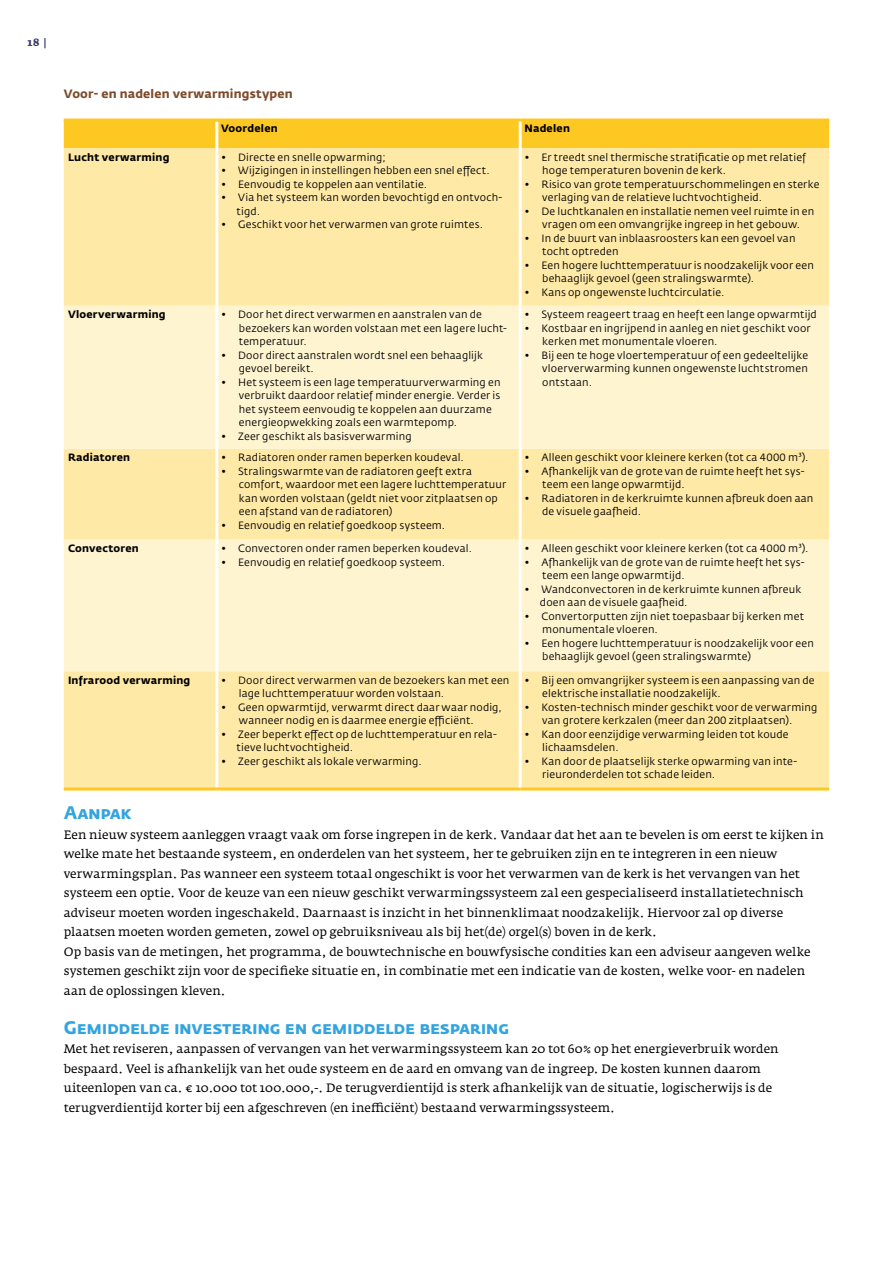
<style>
.page{position:relative;width:893px;height:1263px;background:#fff}
.page>*{position:absolute;margin:0;border:0;box-sizing:border-box;transform-origin:0 0}
.t1{font:700 18px "Fedra Sans Std";letter-spacing:-.015em;color:#32a4df}
.t2{font:12px/19.5px "Fedra Serif A Std";color:#000}
.t3{font:700 12px "Fedra Sans Std";letter-spacing:.015em;color:#7c4c2c}
.t4{font:10.5px/13.5px "Fedra Sans Std";letter-spacing:.015em;color:#000}
.t5{font:700 10.5px "Fedra Sans Std";letter-spacing:.02em;color:#000}
.t6{font:700 10.5px "Fedra Serif A Std";color:#3a366b}
</style>
<div class="page">
<div style="left:64px;top:122px;width:765px;height:26px;background:#fec823"></div>
<div style="left:64px;top:148px;width:765px;height:639px;background:#ffe9a6"></div>
<svg style="left:64px;top:306px;width:765px;height:365px;background:#fff1c5"></svg>
<hr style="left:215px;top:122px;width:3px;height:26px;background:#fff">
<hr style="left:215px;top:148px;width:3px;height:158px;background:#fff">
<hr style="left:215px;top:306px;width:3px;height:143px;background:#fff">
<hr style="left:215px;top:448px;width:3px;height:92px;background:#fff">
<hr style="left:215px;top:540px;width:3px;height:131px;background:#fff">
<hr style="left:215px;top:671px;width:3px;height:116px;background:#fff">
<hr style="left:64px;top:119px;width:153px;height:3px;background:#fec823">
<hr style="left:217px;top:119px;width:303px;height:3px;background:#fec823">
<hr style="left:520px;top:119px;width:309px;height:3px;background:#fec823">
<hr style="left:64px;top:787px;width:153px;height:3px;background:#fec823">
<hr style="left:217px;top:787px;width:303px;height:3px;background:#fec823">
<hr style="left:520px;top:787px;width:309px;height:3px;background:#fec823">
<hr style="left:519px;top:122px;width:3px;height:26px;background:#fff">
<hr style="left:519px;top:148px;width:3px;height:158px;background:#fff">
<hr style="left:519px;top:306px;width:3px;height:143px;background:#fff">
<hr style="left:519px;top:448px;width:3px;height:92px;background:#fff">
<hr style="left:519px;top:540px;width:3px;height:131px;background:#fff">
<hr style="left:519px;top:671px;width:3px;height:116px;background:#fff">
<p class="t6" style="left:28px;top:36px;width:21px">18 |</p>
<p class="t3" style="left:64px;top:86px;width:231px">Voor- en nadelen verwarmingstypen</p>
<p class="t5" style="left:221px;top:122px;width:58px">Voordelen</p>
<p class="t5" style="left:524px;top:122px;width:47px">Nadelen</p>
<p class="t5" style="left:68px;top:150px;width:103px">Lucht verwarming</p>
<p class="t4" style="left:221px;top:151px;width:166px">• Directe en snelle opwarming;</p>
<p class="t4" style="left:221px;top:164px;width:270px">• Wijzigingen in instellingen hebben een snel effect.</p>
<p class="t4" style="left:221px;top:178px;width:207px">• Eenvoudig te koppelen aan ventilatie.</p>
<p class="t4" style="left:237px;top:191px;width:267px;text-indent:-16px">• Via het systeem kan worden bevochtigd en ontvoch&shy;tigd.</p>
<p class="t4" style="left:221px;top:218px;width:263px">• Geschikt voor het verwarmen van grote ruimtes.</p>
<p class="t5" style="left:68px;top:308px;width:99px">Vloerverwarming</p>
<p class="t4" style="left:239px;top:308px;width:270px;text-indent:-18px">• Door het direct verwarmen en aanstralen van de bezoekers kan worden volstaan met een lagere lucht&shy;temperatuur.</p>
<p class="t4" style="left:239px;top:348px;width:246px;text-indent:-18px">• Door direct aanstralen wordt snel een behaaglijk gevoel bereikt.</p>
<p class="t4" style="left:239px;top:375px;width:263px;text-indent:-18px">• Het systeem is een lage temperatuurverwarming en verbruikt daardoor relatief minder energie. Verder is het systeem eenvoudig te koppelen aan duurzame energieopwekking zoals een warmtepomp.</p>
<p class="t4" style="left:221px;top:429px;width:192px">• Zeer geschikt als basisverwarming</p>
<p class="t5" style="left:68px;top:451px;width:64px">Radiatoren</p>
<p class="t4" style="left:221px;top:451px;width:244px">• Radiatoren onder ramen beperken koudeval.</p>
<p class="t4" style="left:239px;top:464px;width:269px;text-indent:-18px">• Stralingswarmte van de radiatoren geeft extra comfort, waardoor met een lagere luchttemperatuur kan worden volstaan (geldt niet voor zitplaatsen op een afstand van de radiatoren)</p>
<p class="t4" style="left:221px;top:518px;width:226px">• Eenvoudig en relatief goedkoop systeem.</p>
<p class="t5" style="left:68px;top:542px;width:72px">Convectoren</p>
<p class="t4" style="left:221px;top:542px;width:252px">• Convectoren onder ramen beperken koudeval.</p>
<p class="t4" style="left:221px;top:555px;width:226px">• Eenvoudig en relatief goedkoop systeem.</p>
<p class="t5" style="left:68px;top:673px;width:124px">Infrarood verwarming</p>
<p class="t4" style="left:239px;top:674px;width:272px;text-indent:-18px">• Door direct verwarmen van de bezoekers kan met een lage luchttemperatuur worden volstaan.</p>
<p class="t4" style="left:239px;top:701px;width:264px;text-indent:-18px">• Geen opwarmtijd, verwarmt direct daar waar nodig, wanneer nodig en is daarmee energie efficiënt.</p>
<p class="t4" style="left:237px;top:728px;width:262px;text-indent:-16px">• Zeer beperkt effect op de luchttemperatuur en rela&shy;tieve luchtvochtigheid.</p>
<p class="t4" style="left:221px;top:755px;width:202px">• Zeer geschikt als lokale verwarming.</p>
<p class="t4" style="left:542px;top:151px;width:265px;text-indent:-18px">• Er treedt snel thermische stratificatie op met relatief hoge temperaturen bovenin de kerk.</p>
<p class="t4" style="left:542px;top:178px;width:279px;text-indent:-18px">• Risico van grote temperatuurschommelingen en sterke verlaging van de relatieve luchtvochtigheid.</p>
<p class="t4" style="left:524px;top:205px;width:291px;text-align:center">• De luchtkanalen en installatie nemen veel ruimte in en vragen om een omvangrijke ingreep in het gebouw.</p>
<p class="t4" style="left:542px;top:232px;width:255px;text-indent:-18px">• In de buurt van inblaasroosters kan een gevoel van tocht optreden</p>
<p class="t4" style="left:542px;top:259px;width:273px;text-indent:-18px">• Een hogere luchttemperatuur is noodzakelijk voor een behaaglijk gevoel (geen stralingswarmte).</p>
<p class="t4" style="left:524px;top:286px;width:201px">• Kans op ongewenste luchtcirculatie.</p>
<p class="t4" style="left:524px;top:308px;width:294px">• Systeem reageert traag en heeft een lange opwarmtijd</p>
<p class="t4" style="left:542px;top:321px;width:270px;text-indent:-18px">• Kostbaar en ingrijpend in aanleg en niet geschikt voor kerken met monumentale vloeren.</p>
<p class="t4" style="left:542px;top:348px;width:267px;text-align:justify;text-indent:-18px">• Bij een te hoge vloertemperatuur of een gedeeltelijke vloerverwarming kunnen ongewenste luchtstromen ontstaan.</p>
<p class="t4" style="left:524px;top:451px;width:286px">• Alleen geschikt voor kleinere kerken (tot ca 4000 m³).</p>
<p class="t4" style="left:542px;top:464px;width:264px;text-indent:-18px">• Afhankelijk van de grote van de ruimte heeft het sys&shy;teem een lange opwarmtijd.</p>
<p class="t4" style="left:542px;top:491px;width:273px;text-indent:-18px">• Radiatoren in de kerkruimte kunnen afbreuk doen aan de visuele gaafheid.</p>
<p class="t4" style="left:524px;top:542px;width:286px">• Alleen geschikt voor kleinere kerken (tot ca 4000 m³).</p>
<p class="t4" style="left:542px;top:555px;width:264px;text-indent:-18px">• Afhankelijk van de grote van de ruimte heeft het sys&shy;teem een lange opwarmtijd.</p>
<p class="t4" style="left:540px;top:582px;width:263px;text-indent:-16px">• Wandconvectoren in de kerkruimte kunnen afbreuk doen aan de visuele gaafheid.</p>
<p class="t4" style="left:542px;top:609px;width:263px;text-indent:-18px">• Convertorputten zijn niet toepasbaar bij kerken met monumentale vloeren.</p>
<p class="t4" style="left:542px;top:636px;width:273px;text-indent:-18px">• Een hogere luchttemperatuur is noodzakelijk voor een behaaglijk gevoel (geen stralingswarmte)</p>
<p class="t4" style="left:542px;top:674px;width:274px;text-indent:-18px">• Bij een omvangrijker systeem is een aanpassing van de elektrische installatie noodzakelijk.</p>
<p class="t4" style="left:542px;top:701px;width:277px;text-indent:-18px">• Kosten-technisch minder geschikt voor de verwarming van grotere kerkzalen (meer dan 200 zitplaatsen).</p>
<p class="t4" style="left:542px;top:728px;width:248px;text-indent:-18px">• Kan door eenzijdige verwarming leiden tot koude lichaamsdelen.</p>
<p class="t4" style="left:542px;top:755px;width:256px;text-indent:-18px">• Kan door de plaatselijk sterke opwarming van inte&shy;rieuronderdelen tot schade leiden.</p>
<h1 class="t1" style="left:64px;top:801px;width:69px">Aanpak</h1>
<p class="t2" style="left:64px;top:825px;width:761px">Een nieuw systeem aanleggen vraagt vaak om forse ingrepen in de kerk. Vandaar dat het aan te bevelen is om eerst te kijken in welke mate het bestaande systeem, en onderdelen van het systeem, her te gebruiken zijn en te integreren in een nieuw verwarmingsplan. Pas wanneer een systeem totaal ongeschikt is voor het verwarmen van de kerk is het vervangen van het systeem een optie. Voor de keuze van een nieuw geschikt verwarmingssysteem zal een gespecialiseerd installatietechnisch adviseur moeten worden ingeschakeld. Daarnaast is inzicht in het binnenklimaat noodzakelijk. Hiervoor zal op diverse plaatsen moeten worden gemeten, zowel op gebruiksniveau als bij het(de) orgel(s) boven in de kerk.<br>Op basis van de metingen, het programma, de bouwtechnische en bouwfysische condities kan een adviseur aangeven welke systemen geschikt zijn voor de specifieke situatie en, in combinatie met een indicatie van de kosten, welke voor- en nadelen aan de oplossingen kleven.</p>
<h1 class="t1" style="left:64px;top:1016px;width:447px">Gemiddelde investering en gemiddelde besparing</h1>
<p class="t2" style="left:64px;top:1039px;width:716px">Met het reviseren, aanpassen of vervangen van het verwarmingssysteem kan 20 tot 60% op het energieverbruik worden bespaard. Veel is afhankelijk van het oude systeem en de aard en omvang van de ingreep. De kosten kunnen daarom uiteenlopen van ca. € 10.000 tot 100.000,-. De terugverdientijd is sterk afhankelijk van de situatie, logischerwijs is de terugverdientijd korter bij een afgeschreven (en inefficiënt) bestaand verwarmingssysteem.</p>
</div>
